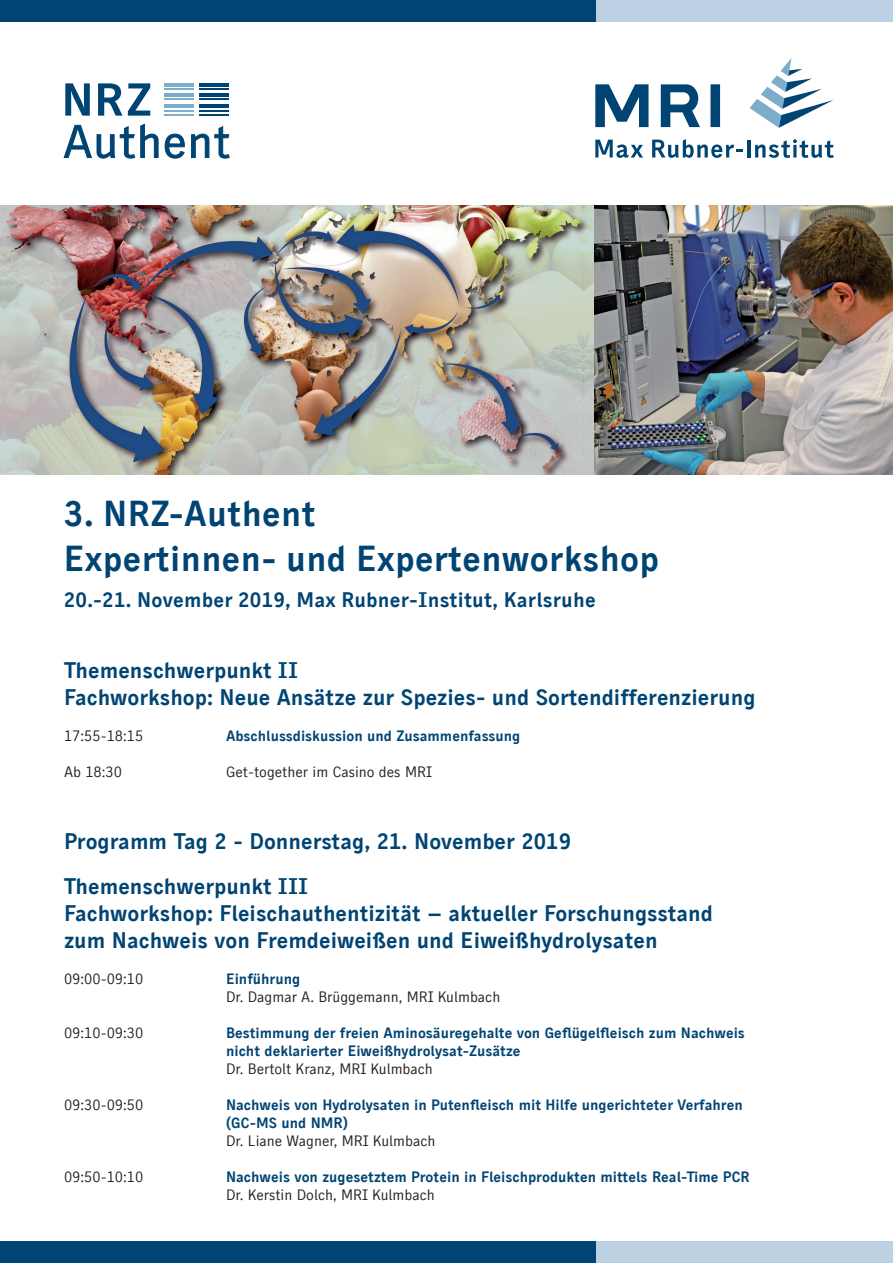
<style>
.page{position:relative;width:893px;height:1263px;background:#fff}
.page>*{position:absolute;margin:0;border:0;box-sizing:border-box;transform-origin:0 0}
.t1{font:36px/45px "Skopex Gothic Bld TF";letter-spacing:.01em;color:#004473}
.t2{font:22.5px/27px "Skopex Gothic Bld TF";color:#004473}
.t3{font:21px "Skopex Gothic Bld TF";letter-spacing:.01em;color:#004473}
.t4{font:15px/18px "Skopex Gothic Bld TF";color:#004473}
.t5{font:15px "Skopex Gothic Reg TF";color:#231f20}
</style>
<div class="page">
<div style="left:595px;top:1242px;width:298px;height:21px;background:#bbd1e3"></div>
<div style="left:0;top:1242px;width:595px;height:21px;background:#004473"></div>
<div style="left:595px;top:0;width:298px;height:21px;background:#bbd1e3"></div>
<div style="left:0;top:0;width:595px;height:21px;background:#004473"></div>
<svg style="left:749px;top:58px;width:84px;height:70px"></svg>
<div style="left:710px;top:84px;width:10px;height:43px;background:#004473"></div>
<svg style="left:595px;top:84px;width:53px;height:43px"></svg>
<svg style="left:661px;top:84px;width:39px;height:43px"></svg>
<svg style="left:595px;top:140px;width:48px;height:18px"></svg>
<svg style="left:652px;top:139px;width:90px;height:19px"></svg>
<svg style="left:755px;top:139px;width:79px;height:19px"></svg>
<hr style="left:747px;top:140px;width:3px;height:18px;background:#004473">
<img style="left:0;top:206px;width:893px;height:269px">
<svg style="left:65px;top:83px;width:25px;height:33px"></svg>
<svg style="left:98px;top:83px;width:52px;height:33px"></svg>
<svg style="left:64px;top:123px;width:121px;height:35px"></svg>
<svg style="left:191px;top:126px;width:39px;height:32px"></svg>
<hr style="left:199px;top:83px;width:29px;height:3px;background:#004473">
<hr style="left:199px;top:88px;width:29px;height:2px;background:#004473">
<hr style="left:199px;top:104px;width:29px;height:3px;background:#004473">
<hr style="left:199px;top:114px;width:29px;height:2px;background:#004473">
<hr style="left:199px;top:94px;width:29px;height:3px;background:#004473">
<hr style="left:199px;top:98px;width:29px;height:2px;background:#004473">
<hr style="left:165px;top:83px;width:29px;height:3px;background:#7dadcb">
<hr style="left:165px;top:88px;width:29px;height:2px;background:#7dadcb">
<hr style="left:165px;top:104px;width:29px;height:3px;background:#7dadcb">
<hr style="left:165px;top:114px;width:29px;height:2px;background:#7dadcb">
<svg style="left:165px;top:111px;width:63px;height:1px"></svg>
<hr style="left:165px;top:94px;width:29px;height:3px;background:#7dadcb">
<hr style="left:165px;top:98px;width:29px;height:2px;background:#7dadcb">
<h1 class="t1" style="left:64px;top:490px;width:597px">3. NRZ-Authent<br>Expertinnen- und Expertenworkshop</h1>
<h3 class="t3" style="left:64px;top:587px;width:533px">20.-21. November 2019, Max Rubner-Institut, Karlsruhe</h3>
<h2 class="t2" style="left:64px;top:657px;width:693px">Themenschwerpunkt II<br>Fachworkshop: Neue Ansätze zur Spezies- und Sortendifferenzierung</h2>
<p class="t5" style="left:64px;top:727px;width:81px">17:55-18:15</p>
<p class="t4" style="left:226px;top:727px;width:296px">Abschlussdiskussion und Zusammenfassung</p>
<p class="t5" style="left:64px;top:763px;width:60px">Ab 18:30</p>
<p class="t5" style="left:226px;top:763px;width:208px">Get-together im Casino des MRI</p>
<h2 class="t2" style="left:64px;top:819px;width:508px;line-height:45px">Programm Tag 2 - Donnerstag, 21. November 2019<br>Themenschwerpunkt III</h2>
<h2 class="t2" style="left:64px;top:900px;width:651px">Fachworkshop: Fleischauthentizität – aktueller Forschungsstand zum Nachweis von Fremdeiweißen und Eiweißhydrolysaten</h2>
<p class="t5" style="left:64px;top:970px;width:81px">09:00-09:10</p>
<p class="t4" style="left:226px;top:970px;width:76px">Einführung</p>
<p class="t5" style="left:226px;top:988px;width:276px">Dr. Dagmar A. Brüggemann, MRI Kulmbach</p>
<p class="t5" style="left:64px;top:1024px;width:81px">09:10-09:30</p>
<p class="t4" style="left:226px;top:1024px;width:520px">Bestimmung der freien Aminosäuregehalte von Geflügelfleisch zum Nachweis nicht deklarierter Eiweißhydrolysat-Zusätze</p>
<p class="t5" style="left:226px;top:1060px;width:208px">Dr. Bertolt Kranz, MRI Kulmbach</p>
<p class="t5" style="left:64px;top:1096px;width:81px">09:30-09:50</p>
<p class="t4" style="left:226px;top:1096px;width:518px">Nachweis von Hydrolysaten in Putenfleisch mit Hilfe ungerichteter Verfahren (GC-MS und NMR)</p>
<p class="t5" style="left:226px;top:1132px;width:211px">Dr. Liane Wagner, MRI Kulmbach</p>
<p class="t5" style="left:64px;top:1168px;width:81px">09:50-10:10</p>
<p class="t4" style="left:226px;top:1168px;width:525px">Nachweis von zugesetztem Protein in Fleischprodukten mittels Real-Time PCR</p>
<p class="t5" style="left:226px;top:1186px;width:210px">Dr. Kerstin Dolch, MRI Kulmbach</p>
</div>
